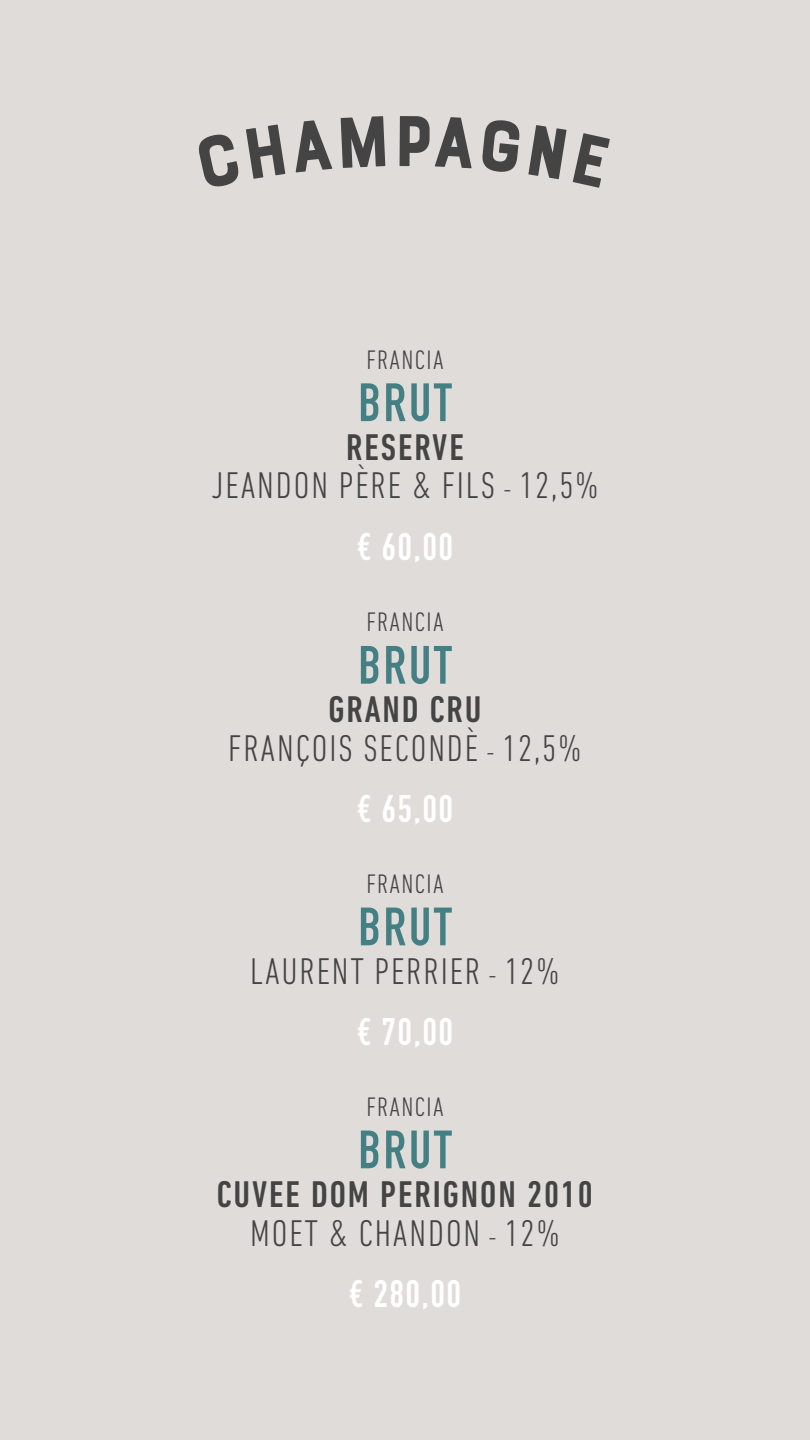
<style>
.page{position:relative;width:810px;height:1440px;background:#dfdcda}
.page>*{position:absolute;margin:0;border:0;box-sizing:border-box;transform-origin:0 0}
.t1{font:75.75px "Bourton Base";color:#444}
.t2{font:700 53.03px "DIN Condensed";letter-spacing:.05em;color:#448083}
.t3{font:300 condensed 37.88px "DIN Next LT Pro";letter-spacing:.05em;color:#444}
.t4{font:500 condensed 37.88px "DIN Next LT Pro";letter-spacing:.05em;color:#444}
.t5{font:700 37.88px "DIN Condensed";letter-spacing:.05em;color:#fff}
.t6{font:300 condensed 27.3px "DIN Next LT Pro";letter-spacing:.05em;color:#444}
.s1{font-size:27.3px}
</style>
<div class="page">
<p class="t1" style="left:392px;top:94px;width:43px">p</p>
<p class="t6" style="left:366px;top:344px;width:79px">FRANCIA</p>
<p class="t2" style="left:358px;top:367px;width:95px">BRUT</p>
<p class="t4" style="left:346px;top:426px;width:119px">RESERVE</p>
<p class="t3" style="left:211px;top:464px;width:389px">JEANDON PÈRE &amp; FILS <span class="s1">-</span> 12,5%</p>
<p class="t5" style="left:357px;top:521px;width:97px">€ 60,00</p>
<p class="t6" style="left:366px;top:606px;width:79px">FRANCIA</p>
<p class="t2" style="left:358px;top:629px;width:95px">BRUT</p>
<p class="t4" style="left:328px;top:688px;width:155px">GRAND CRU</p>
<p class="t3" style="left:228px;top:727px;width:355px">FRANÇOIS SECONDÈ <span class="s1">-</span> 12,5%</p>
<p class="t5" style="left:357px;top:783px;width:97px">€ 65,00</p>
<p class="t6" style="left:366px;top:868px;width:79px">FRANCIA</p>
<p class="t2" style="left:358px;top:891px;width:95px">BRUT</p>
<p class="t3" style="left:250px;top:950px;width:311px">LAURENT PERRIER <span class="s1">-</span> 12%</p>
<p class="t5" style="left:357px;top:1006px;width:97px">€ 70,00</p>
<p class="t6" style="left:366px;top:1091px;width:79px">FRANCIA</p>
<p class="t2" style="left:358px;top:1114px;width:95px">BRUT</p>
<p class="t4" style="left:217px;top:1173px;width:378px">CUVEE DOM PERIGNON 2010</p>
<p class="t3" style="left:250px;top:1211px;width:311px">MOET &amp; CHANDON <span class="s1">-</span> 12%</p>
<p class="t5" style="left:349px;top:1268px;width:113px">€ 280,00</p>
</div>
